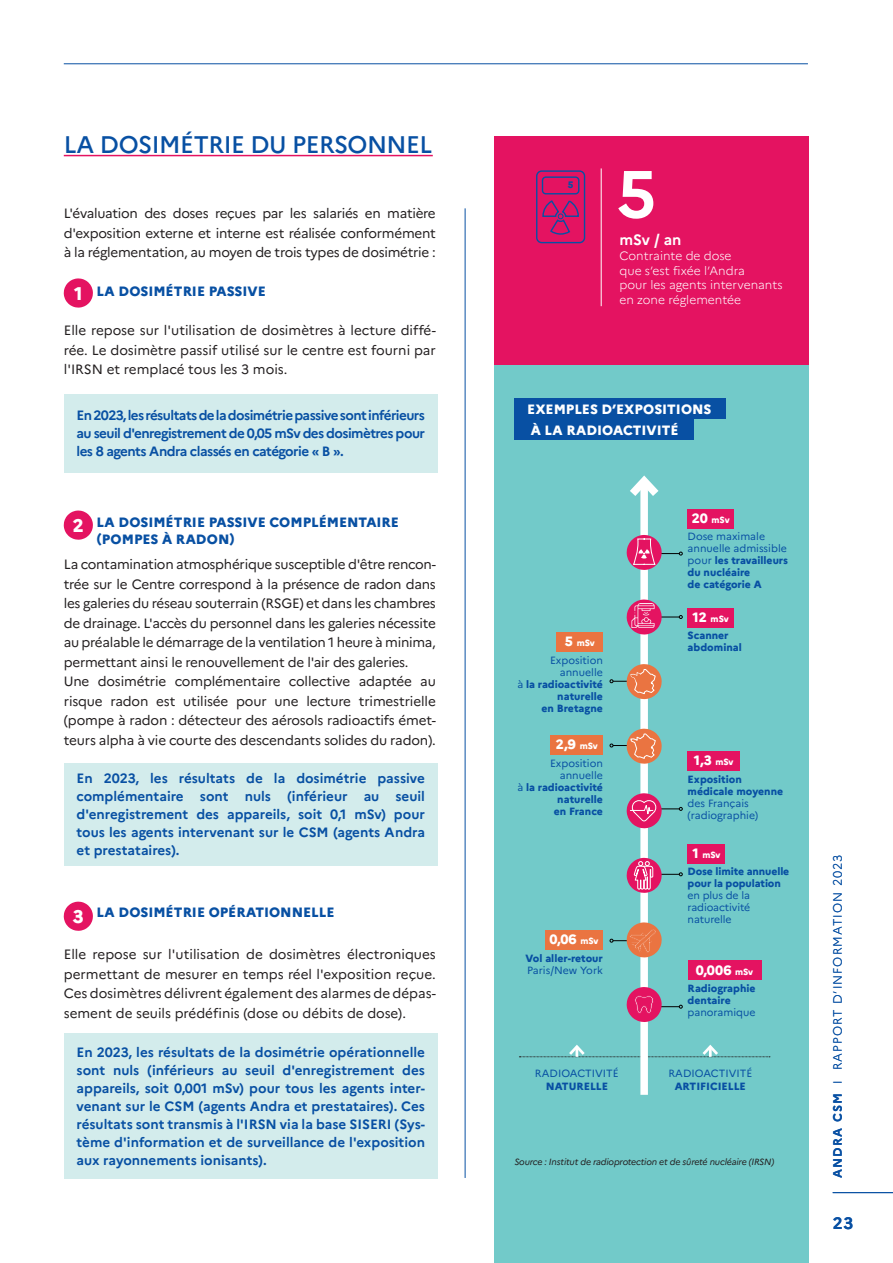
<style>
.page{position:relative;width:893px;height:1263px;background:#fff}
.page>*{position:absolute;margin:0;border:0;box-sizing:border-box;transform-origin:0 0}
._01_TITRES_BOLD{font:700 66.3px "Marianne";color:#fff}
.t1{font:500 24px "Marianne";letter-spacing:-.02em;color:#0850a3}
.t2{font:800 18.3px "Marianne";color:#fff}
.t3{font:700 16.5px "Marianne";color:#0850a3}
.t4{font:700 15px "Marianne";color:#fff}
._04_TEXTE_COURANT{font:13.5px/19.5px "Marianne";letter-spacing:-.01em;color:#231f20;text-align:justify}
._04_TEXTE_COURANT-2{font:700 13.5px/18px "Marianne";color:#0850a3;text-align:justify}
._04_TEXTE_COURANT-3{font:800 13.5px/16.5px "Marianne";color:#0850a3}
._04_TEXTE_COURANT-4{font:800 13.5px "Marianne";color:#fff}
.t5{font:300 12px/14.7px "Marianne";color:#fff}
.t6{font:300 12px "Marianne";letter-spacing:.09em;color:#0850a3}
._04_TEXTE_COURANT-5{font:800 10.5px/12px "Marianne";color:#0850a3}
._04_TEXTE_COURANT-6{font:10.5px/12px "Marianne";color:#0850a3}
.t7{font:800 9.3px "Marianne";color:#0850a3}
._04_TEXTE_COURANT-7{font:italic 9px "Marianne";letter-spacing:-.02em;color:#231f20}
._04_TEXTE_COURANT-8{font:800 9px "Marianne";letter-spacing:-.01em;color:#fff}
.s1{font-size:13.5px}
.s2{font-weight:800}
.s3{font-weight:400}
.s4{font-size:9px}
.s5{font-weight:700}
</style>
<div class="page">
<div style="left:494px;top:349px;width:314px;height:914px;background:#72cac9"></div>
<hr style="left:833px;top:1192px;width:60px;height:1px;background:#0850a3">
<div style="left:494px;top:136px;width:314px;height:228px;background:#e41361"></div>
<hr style="left:601px;top:168px;width:1px;height:138px;background:#fff">
<div style="left:536px;top:170px;width:49px;height:73px;border:1px solid #0850a3;border-radius:5px"></div>
<div style="left:542px;top:176px;width:37px;height:18px;border:1px solid #0850a3;border-radius:3px"></div>
<svg style="left:542px;top:200px;width:37px;height:35px"></svg>
<div style="left:640px;top:481px;width:8px;height:614px;background:#fff"></div>
<svg style="left:630px;top:475px;width:29px;height:29px"></svg>
<div style="left:514px;top:398px;width:212px;height:21px;background:#0850a3"></div>
<div style="left:514px;top:419px;width:180px;height:21px;background:#0850a3"></div>
<div style="left:688px;top:509px;width:46px;height:19px;background:#e41361"></div>
<div style="left:688px;top:608px;width:46px;height:19px;background:#e41361"></div>
<div style="left:688px;top:751px;width:52px;height:20px;background:#e41361"></div>
<div style="left:688px;top:844px;width:37px;height:19px;background:#e41361"></div>
<div style="left:688px;top:961px;width:73px;height:19px;background:#e41361"></div>
<div style="left:557px;top:632px;width:46px;height:20px;background:#ea7441"></div>
<div style="left:551px;top:735px;width:52px;height:19px;background:#ea7441"></div>
<div style="left:545px;top:930px;width:58px;height:20px;background:#ea7441"></div>
<svg style="left:627px;top:599px;width:56px;height:36px"></svg>
<img style="left:631px;top:604px;width:24px;height:24px">
<svg style="left:627px;top:535px;width:56px;height:35px"></svg>
<svg style="left:627px;top:987px;width:56px;height:35px"></svg>
<svg style="left:610px;top:922px;width:52px;height:35px"></svg>
<svg style="left:627px;top:858px;width:56px;height:35px"></svg>
<svg style="left:627px;top:793px;width:56px;height:35px"></svg>
<svg style="left:610px;top:728px;width:52px;height:36px"></svg>
<svg style="left:610px;top:664px;width:52px;height:35px"></svg>
<svg style="left:519px;top:1043px;width:251px;height:15px"></svg>
<svg style="left:64px;top:278px;width:29px;height:30px"></svg>
<div style="left:64px;top:394px;width:374px;height:79px;background:#d3ecec"></div>
<svg style="left:64px;top:510px;width:29px;height:30px"></svg>
<div style="left:64px;top:763px;width:374px;height:102px;background:#d3ecec"></div>
<svg style="left:64px;top:901px;width:29px;height:30px"></svg>
<div style="left:64px;top:1033px;width:374px;height:146px;background:#d3ecec"></div>
<hr style="left:64px;top:155px;width:369px;height:1px;background:#e41361">
<hr style="left:465px;top:208px;width:1px;height:970px;background:#0850a3">
<hr style="left:64px;top:64px;width:744px;height:1px;background:#0850a3">
<p class="t1" style="left:64px;top:126px;width:370px">LA DOSIMÉTRIE DU PERSONNEL</p>
<p class="_04_TEXTE_COURANT" style="left:64px;top:202px;width:374px">L'évaluation des doses reçues par les salariés en matière d'exposition externe et interne est réalisée conformément à la réglementation, au moyen de trois types de dosimétrie :</p>
<p class="t2" style="left:74px;top:279px;width:10px">1</p>
<p class="_04_TEXTE_COURANT-3" style="left:97px;top:282px;width:171px">LA DOSIMÉTRIE PASSIVE</p>
<p class="_04_TEXTE_COURANT" style="left:64px;top:319px;width:374px">Elle repose sur l'utilisation de dosimètres à lecture diffé&shy;rée. Le dosimètre passif utilisé sur le centre est fourni par l'IRSN et remplacé tous les 3 mois.</p>
<p class="_04_TEXTE_COURANT-2" style="left:77px;top:405px;width:350px">En 2023, les résultats de la dosimétrie passive sont inférieurs au seuil d'enregistrement de 0,05 mSv des dosimètres pour les 8 agents Andra classés en catégorie « B ».</p>
<p class="t2" style="left:73px;top:511px;width:12px">2</p>
<p class="_04_TEXTE_COURANT-3" style="left:97px;top:513px;width:304px">LA DOSIMÉTRIE PASSIVE COMPLÉMENTAIRE (POMPES À RADON)</p>
<p class="_04_TEXTE_COURANT" style="left:64px;top:553px;width:374px">La contamination atmosphérique susceptible d'être rencon&shy;trée sur le Centre correspond à la présence de radon dans les galeries du réseau souterrain (RSGE) et dans les chambres de drainage. L'accès du personnel dans les galeries nécessite au préalable le démarrage de la ventilation 1 heure à minima, permettant ainsi le renouvellement de l'air des galeries.</p>
<p class="_04_TEXTE_COURANT" style="left:64px;top:670px;width:374px">Une dosimétrie complémentaire collective adaptée au risque radon est utilisée pour une lecture trimestrielle (pompe à radon : détecteur des aérosols radioactifs émet&shy;teurs alpha à vie courte des descendants solides du radon).</p>
<p class="_04_TEXTE_COURANT-2" style="left:77px;top:768px;width:350px">En 2023, les résultats de la dosimétrie passive complémentaire sont nuls (inférieur au seuil d'enregistrement des appareils, soit 0,1 mSv) pour tous les agents intervenant sur le CSM (agents Andra et prestataires).</p>
<p class="t2" style="left:73px;top:902px;width:9px">3</p>
<p class="_04_TEXTE_COURANT-3" style="left:97px;top:903px;width:239px">LA DOSIMÉTRIE OPÉRATIONNELLE</p>
<p class="_04_TEXTE_COURANT" style="left:64px;top:943px;width:374px">Elle repose sur l'utilisation de dosimètres électroniques permettant de mesurer en temps réel l'exposition reçue.<br>Ces dosimètres délivrent également des alarmes de dépas&shy;sement de seuils prédéfinis (dose ou débits de dose).</p>
<p class="_04_TEXTE_COURANT-2" style="left:77px;top:1042px;width:350px">En 2023, les résultats de la dosimétrie opérationnelle sont nuls (inférieurs au seuil d'enregistrement des appareils, soit 0,001 mSv) pour tous les agents inter&shy;venant sur le CSM (agents Andra et prestataires). Ces résultats sont transmis à l'IRSN via la base SISERI (Sys&shy;tème d'information et de surveillance de l'exposition aux rayonnements ionisants).</p>
<p class="t7" style="left:568px;top:178px;width:7px">5</p>
<p class="_01_TITRES_BOLD" style="left:617px;top:143px;width:41px">5</p>
<p class="t4" style="left:619px;top:228px;width:64px">mSv / an</p>
<p class="t5" style="left:619px;top:247px;width:165px">Contrainte de dose<br>que s’est fixée l’Andra<br>pour les agents intervenants en zone réglementée</p>
<p class="_04_TEXTE_COURANT-4" style="left:527px;top:398px;width:186px">EXEMPLES D’EXPOSITIONS</p>
<p class="_04_TEXTE_COURANT-4" style="left:531px;top:419px;width:149px">À LA RADIOACTIVITÉ</p>
<p class="_04_TEXTE_COURANT-8" style="left:692px;top:513px;width:39px"><span class="s1">20</span> mSv</p>
<p class="_04_TEXTE_COURANT-6" style="left:688px;top:530px;width:79px">Dose maximale</p>
<p class="_04_TEXTE_COURANT-6" style="left:688px;top:542px;width:102px">annuelle admissible pour <span class="s2">les travailleurs</span></p>
<p class="_04_TEXTE_COURANT-5" style="left:688px;top:566px;width:76px">du nucléaire de catégorie A</p>
<p class="_04_TEXTE_COURANT-8" style="left:565px;top:636px;width:31px"><span class="s1">5</span> mSv</p>
<p class="_04_TEXTE_COURANT-6" style="left:550px;top:653px;width:54px;text-align:right">Exposition annuelle</p>
<p class="_04_TEXTE_COURANT-5" style="left:517px;top:677px;width:87px"><span class="s3">à</span> la radioactivité</p>
<p class="_04_TEXTE_COURANT-5" style="left:557px;top:689px;width:47px">naturelle</p>
<p class="_04_TEXTE_COURANT-5" style="left:541px;top:701px;width:63px">en Bretagne</p>
<p class="_04_TEXTE_COURANT-4" style="left:556px;top:734px;width:43px">2,9 <span class="s4">mSv</span></p>
<p class="_04_TEXTE_COURANT-6" style="left:550px;top:756px;width:54px;text-align:right">Exposition annuelle</p>
<p class="_04_TEXTE_COURANT-5" style="left:517px;top:780px;width:87px"><span class="s3">à</span> la radioactivité</p>
<p class="_04_TEXTE_COURANT-5" style="left:557px;top:792px;width:47px">naturelle</p>
<p class="_04_TEXTE_COURANT-5" style="left:554px;top:804px;width:51px">en France</p>
<p class="_04_TEXTE_COURANT-4" style="left:549px;top:929px;width:51px">0,06 <span class="s4">mSv</span></p>
<p class="_04_TEXTE_COURANT-5" style="left:525px;top:951px;width:79px">Vol aller-retour</p>
<p class="_04_TEXTE_COURANT-6" style="left:527px;top:963px;width:77px">Paris/New York</p>
<p class="_04_TEXTE_COURANT-6" style="left:535px;top:1066px;width:85px">RADIOACTIVITÉ</p>
<p class="_04_TEXTE_COURANT-5" style="left:546px;top:1079px;width:64px">NATURELLE</p>
<p class="_04_TEXTE_COURANT-8" style="left:693px;top:612px;width:38px"><span class="s1">12</span> mSv</p>
<p class="_04_TEXTE_COURANT-5" style="left:688px;top:629px;width:42px">Scanner</p>
<p class="_04_TEXTE_COURANT-5" style="left:688px;top:641px;width:56px">abdominal</p>
<p class="_04_TEXTE_COURANT-4" style="left:694px;top:750px;width:41px">1,3 <span class="s4">mSv</span></p>
<p class="_04_TEXTE_COURANT-5" style="left:688px;top:772px;width:97px">Exposition médicale moyenne <span class="s3">des Français</span></p>
<p class="_04_TEXTE_COURANT-6" style="left:688px;top:808px;width:72px">(radiographie)</p>
<p class="_04_TEXTE_COURANT-8" style="left:692px;top:848px;width:30px"><span class="s1">1</span> mSv</p>
<p class="_04_TEXTE_COURANT-5" style="left:688px;top:865px;width:103px">Dose limite annuelle</p>
<p class="_04_TEXTE_COURANT-6" style="left:688px;top:877px;width:95px"><span class="s2">pour la population </span>en plus de la radioactivité naturelle</p>
<p class="_04_TEXTE_COURANT-4" style="left:696px;top:959px;width:59px">0,006 <span class="s4">mSv</span></p>
<p class="_04_TEXTE_COURANT-5" style="left:688px;top:981px;width:69px">Radiographie dentaire <span class="s3">panoramique</span></p>
<p class="_04_TEXTE_COURANT-6" style="left:668px;top:1066px;width:85px">RADIOACTIVITÉ</p>
<p class="_04_TEXTE_COURANT-5" style="left:675px;top:1079px;width:73px">ARTIFICIELLE</p>
<p class="_04_TEXTE_COURANT-7" style="left:514px;top:1155px;width:261px">Source : Institut de radioprotection et de sûreté nucléaire (IRSN)</p>
<p class="t6" style="left:828px;top:1178px;width:325px;rotate:-90deg"><span class="s5">ANDRA CSM</span> I RAPPORT D’INFORMATION 2023</p>
<p class="t3" style="left:833px;top:1211px;width:22px">23</p>
</div>
